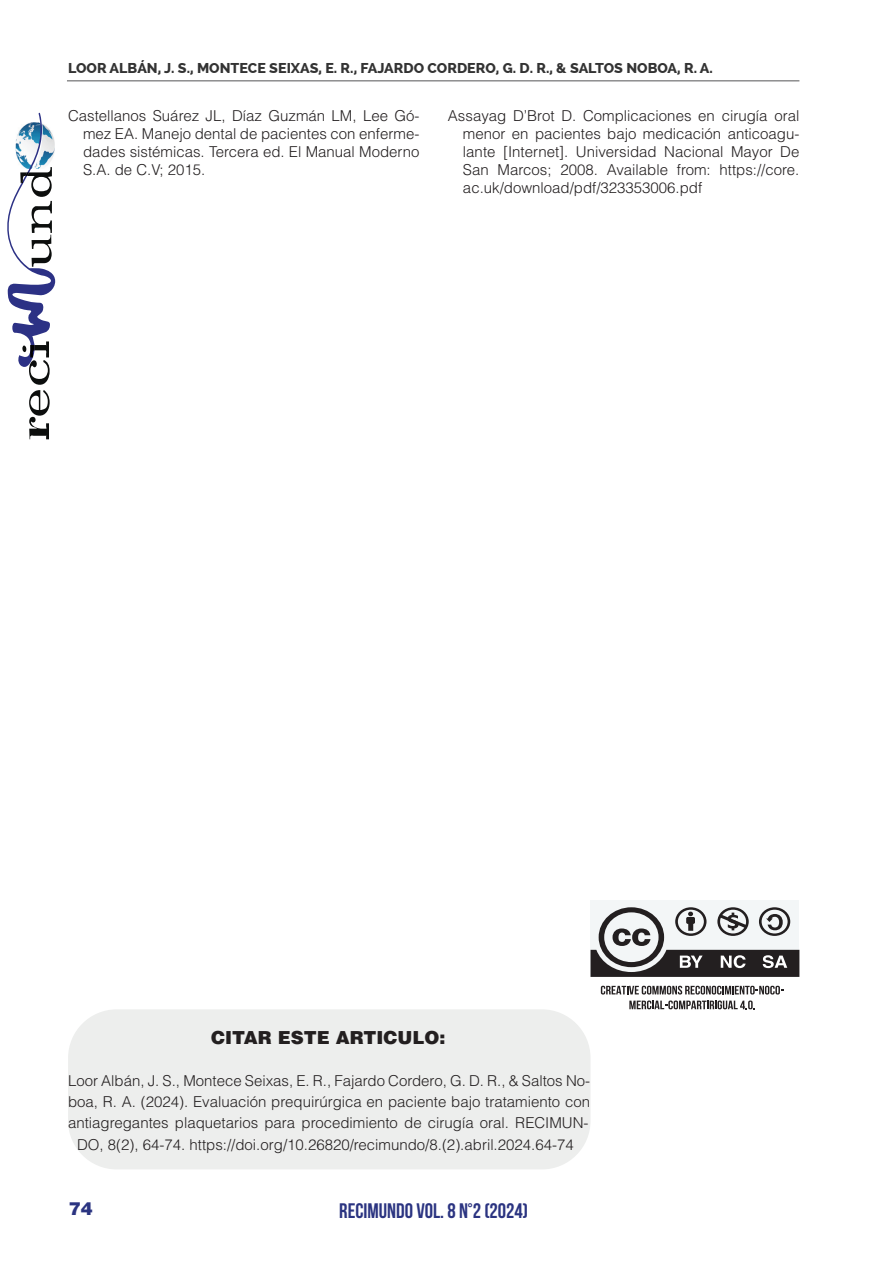
<style>
.page{position:relative;width:893px;height:1263px;background:#fff}
.page>*{position:absolute;margin:0;border:0;box-sizing:border-box;transform-origin:0 0}
.t1{font:700 21px "Bebas Neue";color:#2b3481}
.t2{font:900 18px "Helvetica LT Std";color:#231f20}
.t3{font:900 18px "Helvetica LT Std";color:#2b3481}
.t4{font:300 15px/18px "Helvetica LT Std";color:#231f20;text-align:justify}
.t5{font:800 14.25px "Raleway";color:#333}
</style>
<div class="page">
<hr style="left:67px;top:80px;width:732px;height:1px;background:#545557">
<svg style="left:7px;top:113px;width:48px;height:326px"></svg>
<svg style="left:601px;top:986px;width:182px;height:8px"></svg>
<svg style="left:629px;top:1000px;width:126px;height:9px"></svg>
<div style="left:590px;top:900px;width:209px;height:77px;background:#f3f6f7"></div>
<svg style="left:590px;top:907px;width:209px;height:70px"></svg>
<div style="left:68px;top:1009px;width:522px;height:160px;background:#edeeed;border-radius:49px"></div>
<p class="t5" style="left:68px;top:60px;width:646px">LOOR ALBÁN, J. S., MONTECE SEIXAS, E. R., FAJARDO CORDERO, G. D. R., &amp; SALTOS NOBOA, R. A.</p>
<p class="t4" style="left:83px;top:107px;width:338px;text-indent:-15px">Castellanos Suárez JL, Díaz Guzmán LM, Lee Gó&shy;mez EA. Manejo dental de pacientes con enferme&shy;dades sistémicas. Tercera ed. El Manual Moderno S.A. de C.V; 2015.</p>
<p class="t4" style="left:463px;top:107px;width:338px;text-indent:-15px">Assayag D’Brot D. Complicaciones en cirugía oral menor en pacientes bajo medicación anticoagu&shy;lante [Internet]. Universidad Nacional Mayor De San Marcos; 2008. Available from: https://core. ac.uk/download/pdf/323353006.pdf</p>
<p class="t2" style="left:211px;top:1026px;width:236px">CITAR ESTE ARTICULO:</p>
<p class="t4" style="left:68px;top:1070px;width:524px;line-height:21px;text-align:center">Loor Albán, J. S., Montece Seixas, E. R., Fajardo Cordero, G. D. R., &amp; Saltos No&shy;boa, R. A. (2024). Evaluación prequirúrgica en paciente bajo tratamiento con antiagregantes plaquetarios para procedimiento de cirugía oral. RECIMUN-DO, 8(2), 64-74. https://doi.org/10.26820/recimundo/8.(2).abril.2024.64-74</p>
<p class="t3" style="left:69px;top:1197px;width:26px">74</p>
<h1 class="t1" style="left:339px;top:1199px;width:190px">RECIMUNDO VOL. 8 N°2 (2024)</h1>
</div>
